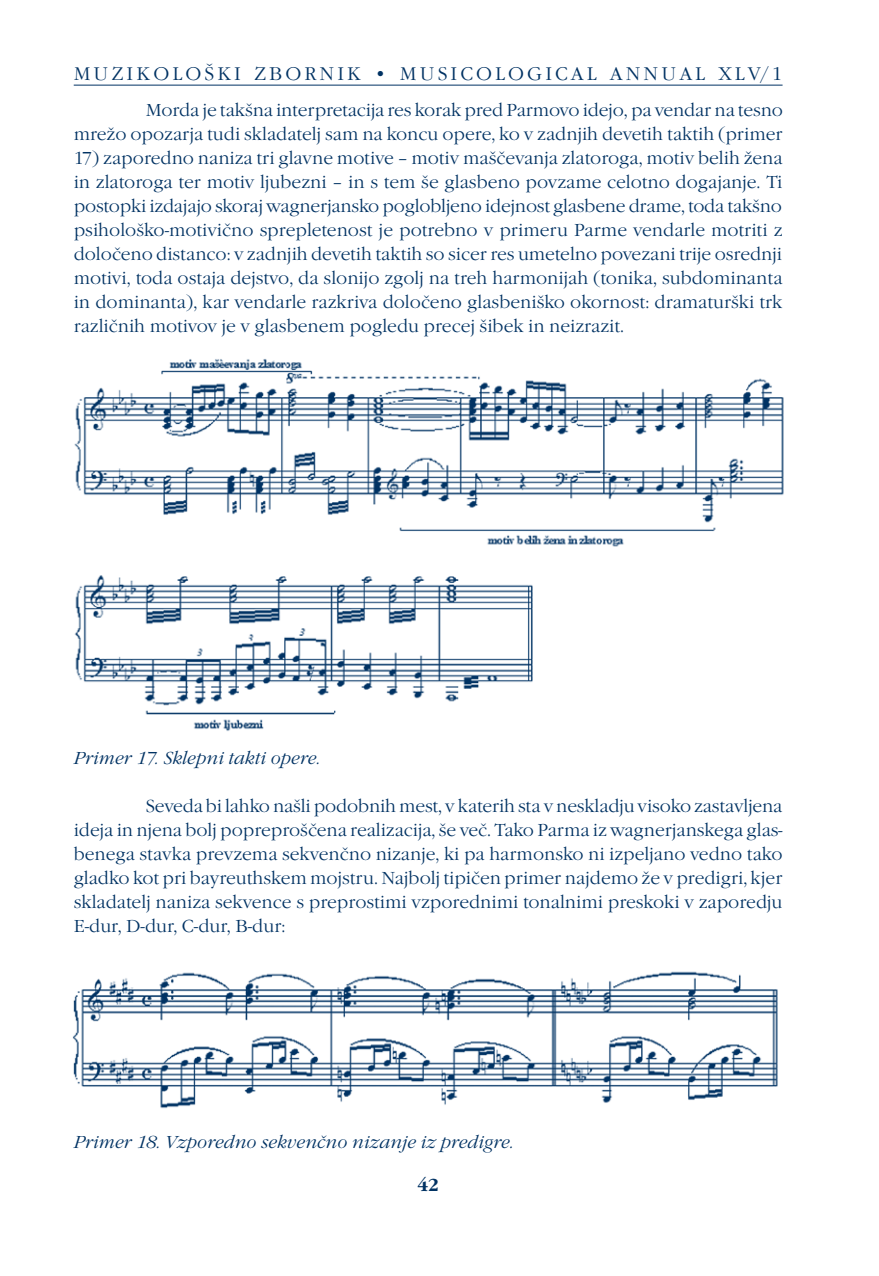
<style>
.page{position:relative;width:879px;height:1276px;background:#fff}
.page>*{position:absolute;margin:0;border:0;box-sizing:border-box;transform-origin:0 0}
.t1{font:19px "Garamond Itc TEE Ligh";letter-spacing:.16em;color:#003263}
.t2{font:18px/24px "Garamond Itc TEE Ligh";color:#003263;text-align:justify}
.t3{font:18px "Garamond Itc TEE Ligh Ital";color:#003263}
.t4{font:700 18px "Garamond Itc TEE";color:#003263}
</style>
<div class="page">
<hr style="left:74px;top:85px;width:708px;height:1px;background:#003263">
<img style="left:74px;top:359px;width:710px;height:372px">
<img style="left:73px;top:971px;width:705px;height:138px">
<p class="t1" style="left:74px;top:63px;width:710px">MUZIKOLOŠKI ZBORNIK • MUSICOLOGICAL ANNUAL XLV/1</p>
<p class="t2" style="left:74px;top:98px;width:711px;text-align:right">Morda je takšna interpretacija res korak pred Parmovo idejo, pa vendar na tesno<br>mrežo opozarja tudi skladatelj sam na koncu opere, ko v zadnjih devetih taktih (primer</p>
<p class="t2" style="left:74px;top:146px;width:710px">17) zaporedno naniza tri glavne motive – motiv maščevanja zlatoroga, motiv belih žena in zlatoroga ter motiv ljubezni – in s tem še glasbeno povzame celotno dogajanje. Ti postopki izdajajo skoraj wagnerjansko poglobljeno idejnost glasbene drame, toda takšno psihološko-motivično sprepletenost je potrebno v primeru Parme vendarle motriti z določeno distanco: v zadnjih devetih taktih so sicer res umetelno povezani trije osrednji motivi, toda ostaja dejstvo, da slonijo zgolj na treh harmonijah (tonika, subdominanta in dominanta), kar vendarle razkriva določeno glasbeniško okornost: dramaturški trk različnih motivov je v glasbenem pogledu precej šibek in neizrazit.</p>
<p class="t3" style="left:74px;top:748px;width:249px">Primer 17. Sklepni takti opere.</p>
<p class="t2" style="left:74px;top:794px;width:710px;text-indent:72px">Seveda bi lahko našli podobnih mest, v katerih sta v neskladju visoko zastavljena ideja in njena bolj popreproščena realizacija, še več. Tako Parma iz wagnerjanskega glas&shy;benega stavka prevzema sekvenčno nizanje, ki pa harmonsko ni izpeljano vedno tako gladko kot pri bayreuthskem mojstru. Najbolj tipičen primer najdemo že v predigri, kjer skladatelj naniza sekvence s preprostimi vzporednimi tonalnimi preskoki v zaporedju E-dur, D-dur, C-dur, B-dur:</p>
<p class="t3" style="left:74px;top:1132px;width:442px">Primer 18. Vzporedno sekvenčno nizanje iz predigre.</p>
<p class="t4" style="left:417px;top:1174px;width:23px">42</p>
</div>
